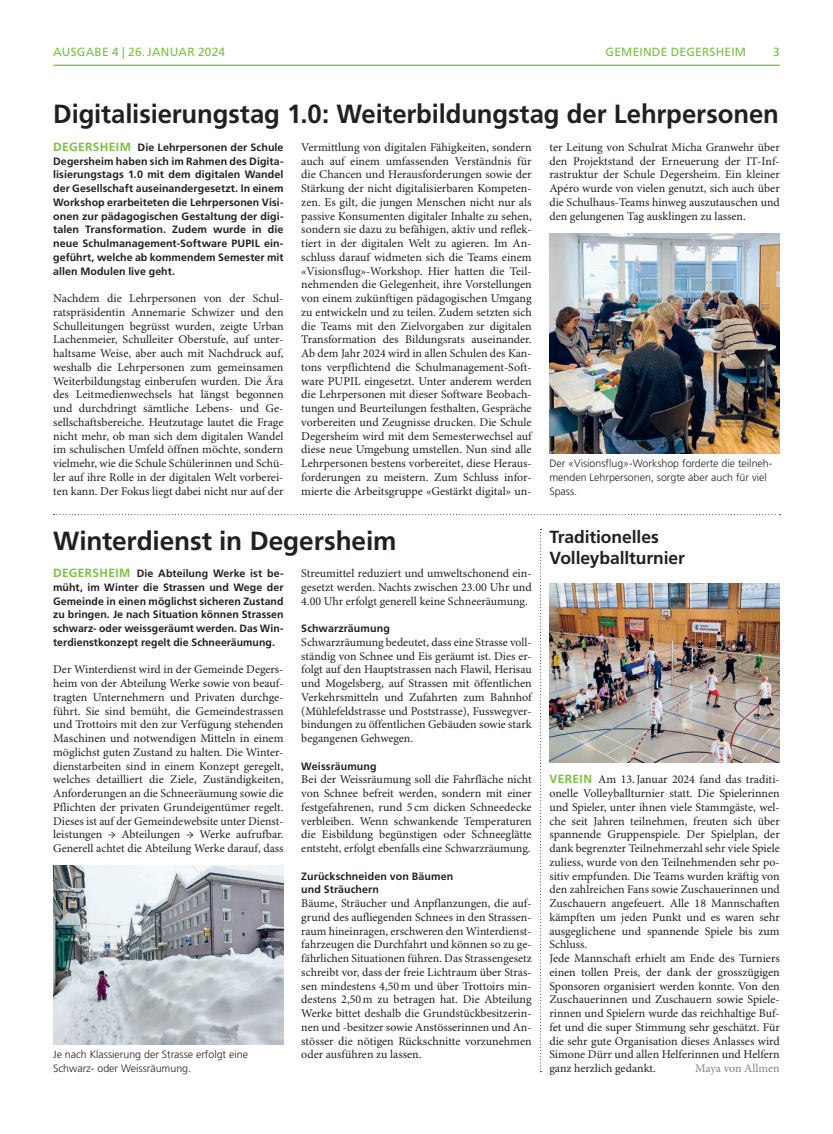
<style>
.page{position:relative;width:833px;height:1134px;background:#fff}
.page>*{position:absolute;margin:0;border:0;box-sizing:border-box;transform-origin:0 0}
.t1{font:700 26.25px "Frutiger LT Std";letter-spacing:-.005em;color:#231f20}
.t2{font:700 17.5px/21.2px "Frutiger LT Std";letter-spacing:-.005em;color:#231f20}
.t3{font:11.88px/13.8px "Minion Pro";color:#231f20;text-align:justify}
.t4{font:11.88px "Frutiger LT Std";letter-spacing:.02em;color:#79c142}
.t5{font:11.88px "Minion Pro";letter-spacing:-.005em;color:#808285}
.t6{font:700 10.62px/13.8px "Frutiger LT Std";letter-spacing:.005em;color:#231f20;text-align:justify}
.t7{font:300 10.62px/13.8px "Frutiger LT Std";color:#231f20}
.s1{font-size:11.88px;color:#79c142}
.s2{font-family:"Frutiger LT Std";font-weight:700;color:#79c142}
</style>
<div class="page">
<hr style="left:53px;top:65px;width:727px;height:1px;background:#79c142">
<svg style="left:540px;top:529px;width:1px;height:543px"></svg>
<svg style="left:54px;top:514px;width:726px;height:1px"></svg>
<img style="left:53px;top:866px;width:230px;height:178px">
<img style="left:549px;top:233px;width:231px;height:220px">
<img style="left:549px;top:584px;width:231px;height:179px">
<p class="t4" style="left:53px;top:45px;width:18px">AUSGABE</p>
<p class="t4" style="left:112px;top:45px;width:50px">4 | 26.JANUAR</p>
<p class="t4" style="left:198px;top:45px;width:29px">2024</p>
<p class="t4" style="left:605px;top:45px;width:142px">GEMEINDE DEGERSHEIM</p>
<p class="t4" style="left:773px;top:45px;width:8px">3</p>
<h1 class="t1" style="left:53px;top:99px;width:727px">Digitalisierungstag 1.0: Weiterbildungstag der Lehrpersonen</h1>
<p class="t6" style="left:53px;top:140px;width:232px"><span class="s1">DEGERSHEIM</span> Die Lehrpersonen der Schule Degersheim haben sich im Rahmen des Digita&shy;lisierungstags 1.0 mit dem digitalen Wandel der Gesellschaft auseinandergesetzt. In einem Workshop erarbeiteten die Lehrpersonen Visi&shy;onen zur pädagogischen Gestaltung der digi&shy;talen Transformation. Zudem wurde in die neue Schulmanagement-Software PUPIL ein&shy;geführt, welche ab kommendem Semester mit allen Modulen live geht.</p>
<p class="t3" style="left:53px;top:292px;width:232px">Nachdem die Lehrpersonen von der Schul&shy;ratspräsidentin Annemarie Schwizer und den Schulleitungen begrüsst wurden, zeigte Urban Lachenmeier, Schulleiter Oberstufe, auf unter&shy;haltsame Weise, aber auch mit Nachdruck auf, weshalb die Lehrpersonen zum gemeinsamen Weiterbildungstag einberufen wurden. Die Ära des Leitmedienwechsels hat längst begonnen und durchdringt sämtliche Lebens- und Ge&shy;sellschaftsbereiche. Heutzutage lautet die Frage nicht mehr, ob man sich dem digitalen Wandel im schulischen Umfeld öffnen möchte, sondern vielmehr, wie die Schule Schülerinnen und Schü&shy;ler auf ihre Rolle in der digitalen Welt vorberei&shy;ten kann. Der Fokus liegt dabei nicht nur auf der</p>
<p class="t3" style="left:301px;top:141px;width:232px">Vermittlung von digitalen Fähigkeiten, sondern auch auf einem umfassenden Verständnis für die Chancen und Herausforderungen sowie der Stärkung der nicht digitalisierbaren Kompeten&shy;zen. Es gilt, die jungen Menschen nicht nur als passive Konsumenten digitaler Inhalte zu sehen, sondern sie dazu zu befähigen, aktiv und reflek&shy;tiert in der digitalen Welt zu agieren. Im An&shy;schluss darauf widmeten sich die Teams einem «Visionsflug»-Workshop. Hier hatten die Teil&shy;nehmenden die Gelegenheit, ihre Vorstellungen von einem zukünftigen pädagogischen Umgang zu entwickeln und zu teilen. Zudem setzten sich die Teams mit den Zielvorgaben zur digitalen Transformation des Bildungsrats auseinander.<br>Ab dem Jahr 2024 wird in allen Schulen des Kan&shy;tons verpflichtend die Schulmanagement-Soft&shy;ware PUPIL eingesetzt. Unter anderem werden die Lehrpersonen mit dieser Software Beobach&shy;tungen und Beurteilungen festhalten, Gespräche vorbereiten und Zeugnisse drucken. Die Schule Degersheim wird mit dem Semesterwechsel auf diese neue Umgebung umstellen. Nun sind alle Lehrpersonen bestens vorbereitet, diese Heraus&shy;forderungen zu meistern. Zum Schluss infor&shy;mierte die Arbeitsgruppe «Gestärkt digital» un-</p>
<p class="t3" style="left:549px;top:141px;width:232px">ter Leitung von Schulrat Micha Granwehr über den Projektstand der Erneuerung der IT-Inf&shy;rastruktur der Schule Degersheim. Ein kleiner Apéro wurde von vielen genutzt, sich auch über die Schulhaus-Teams hinweg auszutauschen und den gelungenen Tag ausklingen zu lassen.</p>
<p class="t7" style="left:549px;top:457px;width:224px">Der «Visionsflug»-Workshop forderte die teilneh&shy;menden Lehrpersonen, sorgte aber auch für viel<br>Spass.</p>
<h1 class="t1" style="left:53px;top:525px;width:345px">Winterdienst in Degersheim</h1>
<p class="t6" style="left:53px;top:566px;width:232px"><span class="s1">DEGERSHEIM</span> Die Abteilung Werke ist be&shy;müht, im Winter die Strassen und Wege der Gemeinde in einen möglichst sicheren Zustand zu bringen. Je nach Situation können Strassen schwarz- oder weissgeräumt werden. Das Win&shy;terdienstkonzept regelt die Schneeräumung.</p>
<p class="t3" style="left:53px;top:663px;width:232px">Der Winterdienst wird in der Gemeinde Degers&shy;heim von der Abteilung Werke sowie von beauf&shy;tragten Unternehmern und Privaten durchge&shy;führt. Sie sind bemüht, die Gemeindestrassen und Trottoirs mit den zur Verfügung stehenden Maschinen und notwendigen Mitteln in einem möglichst guten Zustand zu halten. Die Winter&shy;dienstarbeiten sind in einem Konzept geregelt, welches detailliert die Ziele, Zuständigkeiten, Anforderungen an die Schneeräumung sowie die Pflichten der privaten Grundeigentümer regelt.<br>Dieses ist auf der Gemeindewebsite unter Dienst&shy;leistungen → Abteilungen → Werke aufrufbar.<br>Generell achtet die Abteilung Werke darauf, dass</p>
<p class="t3" style="left:301px;top:567px;width:232px">Streumittel reduziert und umweltschonend ein&shy;gesetzt werden. Nachts zwischen 23.00 Uhr und 4.00 Uhr erfolgt generell keine Schneeräumung.</p>
<p class="t6" style="left:301px;top:621px;width:90px">Schwarzräumung</p>
<p class="t3" style="left:301px;top:636px;width:232px">Schwarzräumung bedeutet, dass eine Strasse voll&shy;ständig von Schnee und Eis geräumt ist. Dies er&shy;folgt auf den Hauptstrassen nach Flawil, Herisau und Mogelsberg, auf Strassen mit öffentlichen Verkehrsmitteln und Zufahrten zum Bahnhof (Mühlefeldstrasse und Poststrasse), Fusswegver&shy;bindungen zu öffentlichen Gebäuden sowie stark begangenen Gehwegen.</p>
<p class="t6" style="left:301px;top:759px;width:77px">Weissräumung</p>
<p class="t3" style="left:301px;top:773px;width:232px">Bei der Weissräumung soll die Fahrfläche nicht von Schnee befreit werden, sondern mit einer festgefahrenen, rund 5 cm dicken Schneedecke verbleiben. Wenn schwankende Temperaturen die Eisbildung begünstigen oder Schneeglätte entsteht, erfolgt ebenfalls eine Schwarzräumung.</p>
<p class="t6" style="left:301px;top:869px;width:153px">Zurückschneiden von Bäumen und Sträuchern</p>
<p class="t3" style="left:301px;top:897px;width:232px">Bäume, Sträucher und Anpflanzungen, die auf&shy;grund des aufliegenden Schnees in den Strassen&shy;raum hineinragen, erschweren den Winterdienst&shy;fahrzeugen die Durchfahrt und können so zu ge&shy;fährlichen Situationen führen. Das Strassengesetz schreibt vor, dass der freie Lichtraum über Stras&shy;sen mindestens 4,50m und über Trottoirs min&shy;destens 2,50m zu betragen hat. Die Abteilung Werke bittet deshalb die Grundstückbesitzerin&shy;nen und -besitzer sowie Anstösserinnen und An&shy;stösser die nötigen Rückschnitte vorzunehmen</p>
<p class="t7" style="left:53px;top:1048px;width:196px">Je nach Klassierung der Strasse erfolgt eine</p>
<p class="t3" style="left:301px;top:1048px;width:122px">oder ausführen zu lassen.</p>
<p class="t7" style="left:53px;top:1062px;width:139px">Schwarz- oder Weissräumung.</p>
<h2 class="t2" style="left:549px;top:526px;width:137px">Traditionelles<br>Volleyballturnier</h2>
<p class="t3" style="left:549px;top:773px;width:232px;text-align:left"><span class="s2">VEREIN</span> Am 13.Januar 2024 fand das traditi&shy;onelle Volleyballturnier statt. Die Spielerinnen und Spieler, unter ihnen viele Stammgäste, wel&shy;che seit Jahren teilnehmen, freuten sich über spannende Gruppenspiele. Der Spielplan, der dank begrenzter Teilnehmerzahl sehr viele Spiele zuliess, wurde von den Teilnehmenden sehr po&shy;sitiv empfunden. Die Teams wurden kräftig von den zahlreichen Fans sowie Zuschauerinnen und Zuschauern angefeuert. Alle 18 Mannschaften kämpften um jeden Punkt und es waren sehr ausgeglichene und spannende Spiele bis zum Schluss.<br>Jede Mannschaft erhielt am Ende des Turniers einen tollen Preis, der dank der grosszügigen Sponsoren organisiert werden konnte. Von den Zuschauerinnen und Zuschauern sowie Spiele&shy;rinnen und Spielern wurde das reichhaltige Buf&shy;fet und die super Stimmung sehr geschätzt. Für die sehr gute Organisation dieses Anlasses wird Simone Dürr und allen Helferinnen und Helfern ganz herzlich gedankt.</p>
<p class="t5" style="left:695px;top:1061px;width:86px">Maya von Allmen</p>
</div>
